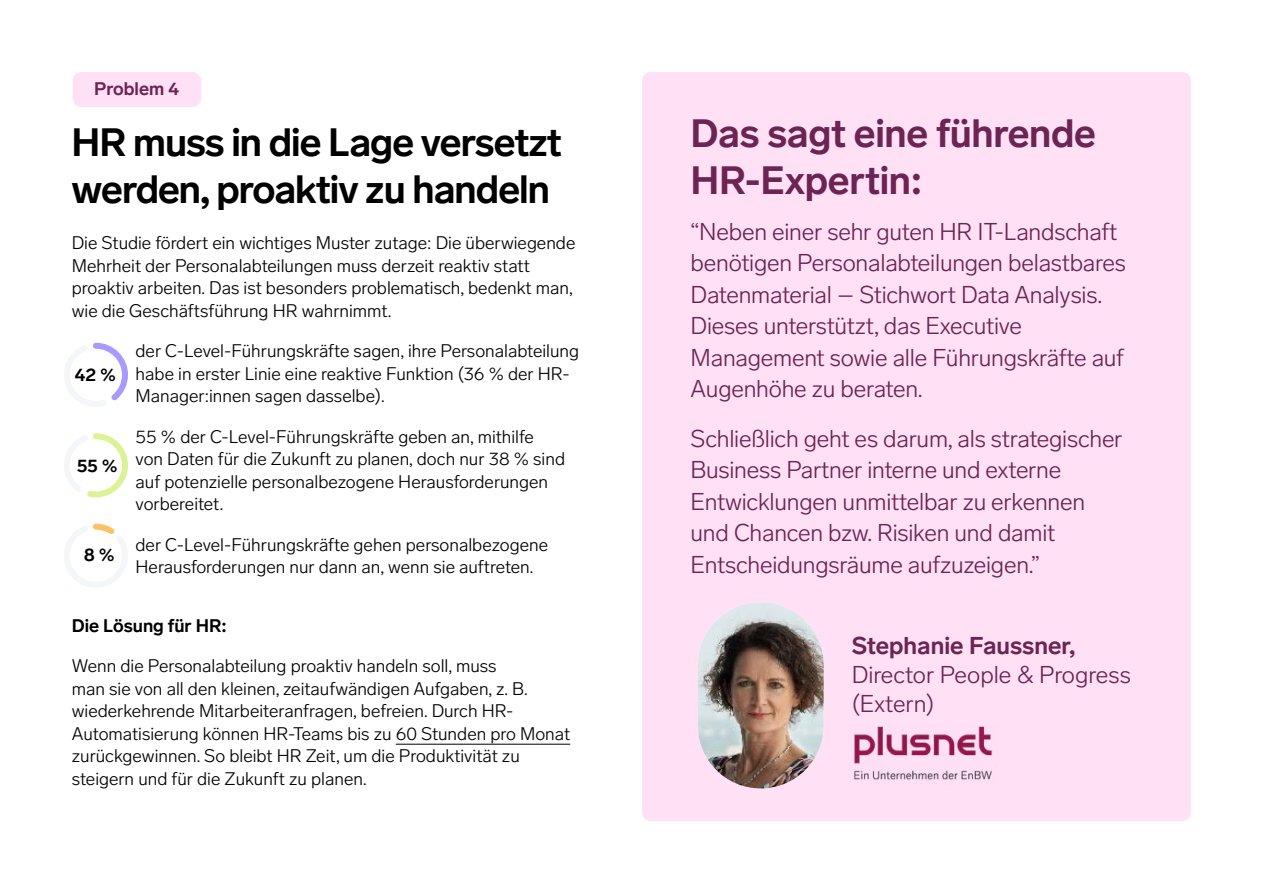
<style>
.page{position:relative;width:1263px;height:893px;background:#fff}
.page>*{position:absolute;margin:0;border:0;box-sizing:border-box;transform-origin:0 0}
.t1{font:700 39px/46.8px "Lab Grotesque";letter-spacing:-.025em;color:#000}
.t2{font:700 39px/46.8px "Lab Grotesque";letter-spacing:-.01em;color:#6b2453}
.t3{font:300 24px/31.5px "Lab Grotesque";letter-spacing:-.01em;color:#6b2453}
.t4{font:700 24px "Lab Grotesque";color:#6b2453}
.t5{font:300 18px/22.5px "Lab Grotesque";color:#000}
.t6{font:700 18px "Lab Grotesque";color:#000}
.t7{font:700 18px "Lab Grotesque";color:#6b2453}
</style>
<div class="page">
<div style="left:73px;top:72px;width:128px;height:35px;background:#ffe0f5;border-radius:9px"></div>
<hr style="left:396px;top:744px;width:174px;height:1px;background:#000">
<div style="left:642px;top:72px;width:549px;height:749px;background:#ffe0f5;border-radius:9px"></div>
<img style="left:698px;top:602px;width:126px;height:186px;border-radius:63px">
<svg style="left:64px;top:342px;width:64px;height:65px"></svg>
<svg style="left:64px;top:433px;width:64px;height:65px"></svg>
<svg style="left:64px;top:523px;width:64px;height:64px"></svg>
<img style="left:854px;top:726px;width:138px;height:58px">
<p class="t7" style="left:94px;top:78px;width:86px">Problem 4</p>
<h1 class="t1" style="left:71px;top:120px;width:492px">HR muss in die Lage versetzt werden, proaktiv zu handeln</h1>
<p class="t5" style="left:72px;top:232px;width:505px">Die Studie fördert ein wichtiges Muster zutage: Die überwiegende Mehrheit der Personalabteilungen muss derzeit reaktiv statt proaktiv arbeiten. Das ist besonders problematisch, bedenkt man, wie die Geschäftsführung HR wahrnimmt.</p>
<p class="t5" style="left:136px;top:340px;width:445px">der C-Level-Führungskräfte sagen, ihre Personalabteilung habe in erster Linie eine reaktive Funktion (36 % der HR-<br>Manager:innen sagen dasselbe).</p>
<p class="t5" style="left:136px;top:425px;width:431px">55 % der C-Level-Führungskräfte geben an, mithilfe von Daten für die Zukunft zu planen, doch nur 38 % sind auf potenzielle personalbezogene Herausforderungen vorbereitet.</p>
<p class="t5" style="left:136px;top:533px;width:414px">der C-Level-Führungskräfte gehen personalbezogene<br>Herausforderungen nur dann an, wenn sie auftreten.</p>
<p class="t6" style="left:75px;top:364px;width:43px">42 %</p>
<p class="t6" style="left:77px;top:455px;width:42px">55 %</p>
<p class="t6" style="left:84px;top:544px;width:32px">8 %</p>
<p class="t6" style="left:72px;top:615px;width:157px">Die Lösung für HR:</p>
<p class="t5" style="left:72px;top:655px;width:500px">Wenn die Personalabteilung proaktiv handeln soll, muss<br>man sie von all den kleinen, zeitaufwändigen Aufgaben, z. B. wiederkehrende Mitarbeiteranfragen, befreien. Durch HR-Automatisierung können HR-Teams bis zu 60 Stunden pro Monat zurückgewinnen. So bleibt HR Zeit, um die Produktivität zu steigern und für die Zukunft zu planen.</p>
<h1 class="t2" style="left:691px;top:111px;width:407px">Das sagt eine führende<br>HR-Expertin:</h1>
<h2 class="t3" style="left:691px;top:216px;width:437px">“Neben einer sehr guten HR IT-Landschaft benötigen Personalabteilungen belastbares Datenmaterial – Stichwort Data Analysis.<br>Dieses unterstützt, das Executive Management sowie alle Führungskräfte auf Augenhöhe zu beraten.</h2>
<h2 class="t3" style="left:691px;top:423px;width:433px">Schließlich geht es darum, als strategischer Business Partner interne und externe Entwicklungen unmittelbar zu erkennen und Chancen bzw. Risiken und damit Entscheidungsräume aufzuzeigen.”</h2>
<h2 class="t4" style="left:852px;top:631px;width:225px">Stephanie Faussner,</h2>
<h2 class="t3" style="left:852px;top:660px;width:281px;line-height:28.8px">Director People &amp; Progress (Extern)</h2>
</div>
